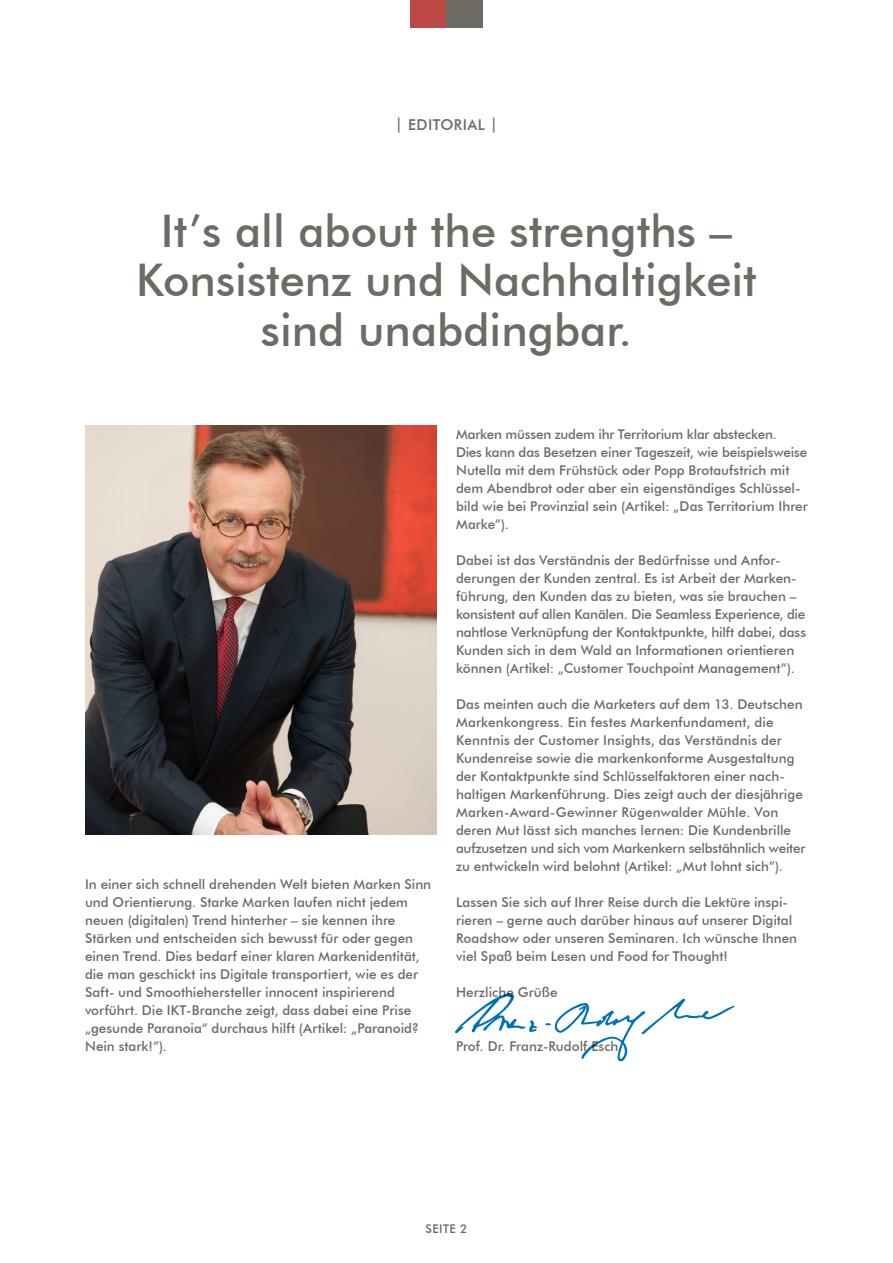
<style>
.page{position:relative;width:893px;height:1263px;background:#fff}
.page>*{position:absolute;margin:0;border:0;box-sizing:border-box;transform-origin:0 0}
.t1{font:500 45px/49.5px "Futura BT";color:#6e6b65;text-align:center}
.t2{font:500 15px "Futura BT";letter-spacing:.03em;color:#6e6b65}
.t3{font:500 13.5px/18px "Futura BT";color:#6e6b65}
.t4{font:500 12px "Futura BT";letter-spacing:.03em;color:#6e6b65}
</style>
<div class="page">
<div style="left:410px;top:0;width:36px;height:28px;background:#bb4842"></div>
<div style="left:446px;top:0;width:37px;height:28px;background:#6e6b65"></div>
<img style="left:85px;top:425px;width:352px;height:410px">
<svg style="left:455px;top:993px;width:82px;height:40px"></svg>
<svg style="left:545px;top:999px;width:190px;height:63px"></svg>
<p class="t2" style="left:395px;top:116px;width:104px">| EDITORIAL |</p>
<h1 class="t1" style="left:136px;top:206px;width:622px">It’s all about the strengths –<br>Konsistenz und Nachhaltigkeit sind unabdingbar.</h1>
<p class="t3" style="left:85px;top:875px;width:348px">In einer sich schnell drehenden Welt bieten Marken Sinn und Orientierung. Starke Marken laufen nicht jedem neuen (digitalen) Trend hinterher – sie kennen ihre Stärken und entscheiden sich bewusst für oder gegen einen Trend. Dies bedarf einer klaren Markenidentität, die man geschickt ins Digitale transportiert, wie es der Saft- und Smoothiehersteller innocent inspirierend vorführt. Die IKT-Branche zeigt, dass dabei eine Prise „gesunde Paranoia“ durchaus hilft (Artikel: „Paranoid?<br>Nein stark!“).</p>
<p class="t3" style="left:456px;top:425px;width:353px">Marken müssen zudem ihr Territorium klar abstecken.<br>Dies kann das Besetzen einer Tageszeit, wie beispielsweise Nutella mit dem Frühstück oder Popp Brotaufstrich mit dem Abendbrot oder aber ein eigenständiges Schlüssel&shy;bild wie bei Provinzial sein (Artikel: „Das Territorium Ihrer Marke“).</p>
<p class="t3" style="left:456px;top:551px;width:352px">Dabei ist das Verständnis der Bedürfnisse und Anfor&shy;derungen der Kunden zentral. Es ist Arbeit der Marken&shy;führung, den Kunden das zu bieten, was sie brauchen – konsistent auf allen Kanälen. Die Seamless Experience, die nahtlose Verknüpfung der Kontaktpunkte, hilft dabei, dass Kunden sich in dem Wald an Informationen orientieren können (Artikel: „Customer Touchpoint Management“).</p>
<p class="t3" style="left:456px;top:695px;width:351px">Das meinten auch die Marketers auf dem 13. Deutschen Markenkongress. Ein festes Markenfundament, die Kenntnis der Customer Insights, das Verständnis der Kundenreise sowie die markenkonforme Ausgestaltung der Kontaktpunkte sind Schlüsselfaktoren einer nach&shy;haltigen Markenführung. Dies zeigt auch der diesjährige Marken-Award-Gewinner Rügenwalder Mühle. Von deren Mut lässt sich manches lernen: Die Kundenbrille aufzusetzen und sich vom Markenkern selbstähnlich weiter zu entwickeln wird belohnt (Artikel: „Mut lohnt sich“).</p>
<p class="t3" style="left:456px;top:893px;width:343px">Lassen Sie sich auf Ihrer Reise durch die Lektüre inspi&shy;rieren – gerne auch darüber hinaus auf unserer Digital Roadshow oder unseren Seminaren. Ich wünsche Ihnen viel Spaß beim Lesen und Food for Thought!</p>
<p class="t3" style="left:456px;top:983px;width:103px">Herzliche Grüße</p>
<p class="t3" style="left:456px;top:1037px;width:164px">Prof. Dr. Franz-Rudolf Esch</p>
<p class="t4" style="left:425px;top:1221px;width:43px">SEITE 2</p>
</div>
